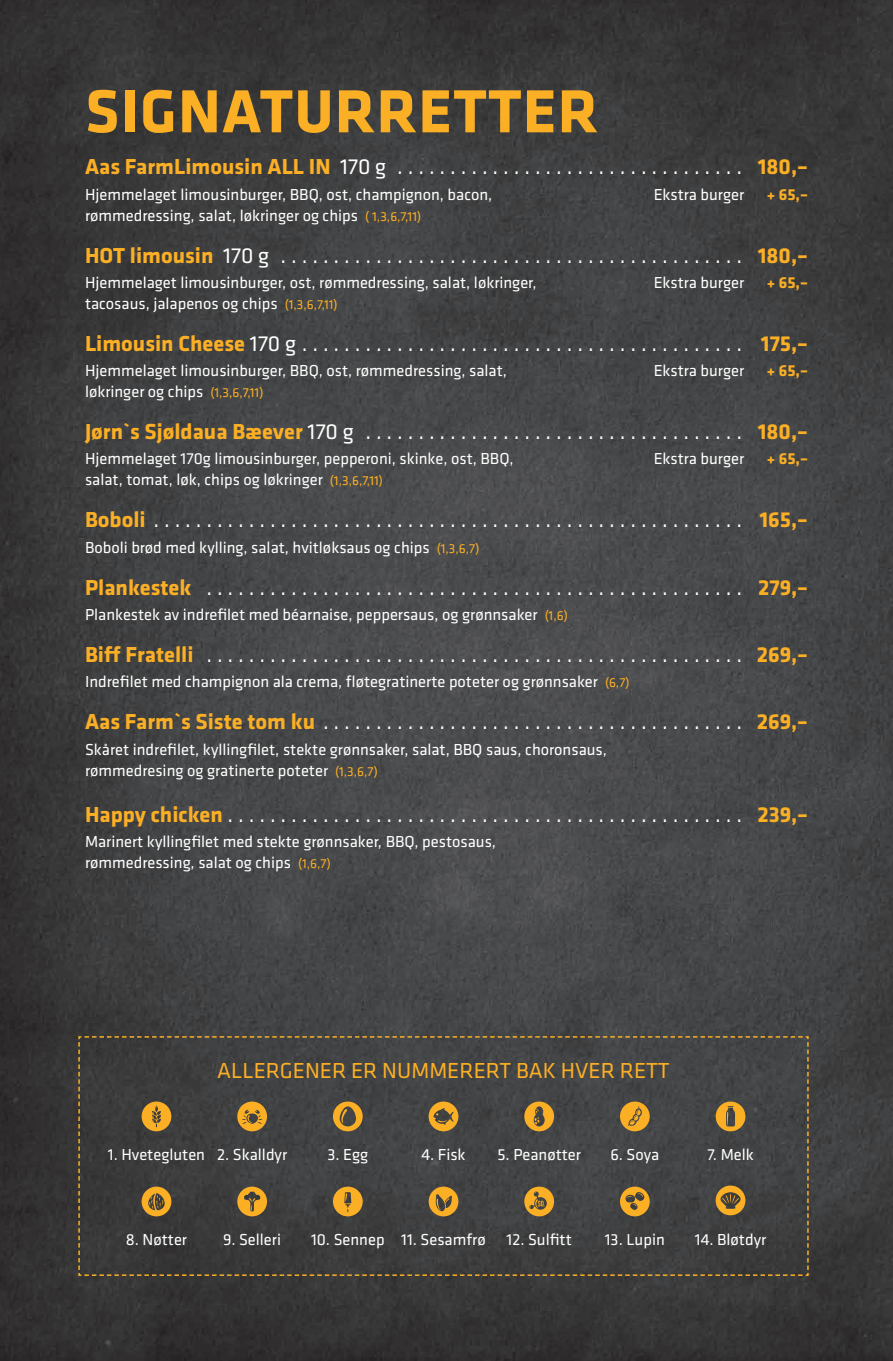
<style>
.page{position:relative;width:893px;height:1361px;background:#fff}
.page>*{position:absolute;margin:0;border:0;box-sizing:border-box;transform-origin:0 0}
.t1{font:700 63px "Klavika";letter-spacing:.02em;color:#fbaf25}
.t2{font:22.5px "Klavika";letter-spacing:.005em;color:#fff}
.t3{font:22.5px "Klavika";color:#fbaf25}
.t4{font:700 22.5px "Klavika";color:#fbaf25}
.t5{font:16.5px/21px "Klavika";color:#fff}
.t6{font:700 16.5px "Klavika";letter-spacing:-.005em;color:#fbaf25}
.s1{font-weight:700;color:#fbaf25}
.s2{font-size:13.5px;color:#fbaf25}
</style>
<div class="page">
<img style="left:0;top:0;width:893px;height:1361px">
<svg style="left:78px;top:1036px;width:731px;height:240px;background:#504a3e"></svg>
<h1 class="t1" style="left:85px;top:66px;width:515px">SIGNATURRETTER</h1>
<h2 class="t2" style="left:85px;top:152px;width:724px"><span class="s1">Aas FarmLimousin ALL IN</span> 170 g . . . . . . . . . . . . . . . . . . . . . . . . . . . . . . . . <span class="s1">180,–</span></h2>
<p class="t5" style="left:85px;top:183px;width:409px">Hjemmelaget limousinburger, BBQ, ost, champignon, bacon,</p>
<p class="t5" style="left:654px;top:183px;width:92px">Ekstra burger</p>
<p class="t6" style="left:767px;top:182px;width:43px">+ 65,–</p>
<p class="t5" style="left:85px;top:204px;width:338px">rømmedressing, salat, løkringer og chips <span class="s2">( 1,3,6,7,11)</span></p>
<h2 class="t2" style="left:85px;top:240px;width:724px"><span class="s1">HOT limousin</span> 170 g . . . . . . . . . . . . . . . . . . . . . . . . . . . . . . . . . . . . . . . . . . . <span class="s1">180,–</span></h2>
<p class="t5" style="left:85px;top:271px;width:453px">Hjemmelaget limousinburger, ost, rømmedressing, salat, løkringer,</p>
<p class="t5" style="left:654px;top:271px;width:92px">Ekstra burger</p>
<p class="t6" style="left:767px;top:270px;width:43px">+ 65,–</p>
<p class="t5" style="left:85px;top:292px;width:254px">tacosaus, jalapenos og chips <span class="s2">(1,3,6,7,11)</span></p>
<h2 class="t2" style="left:85px;top:329px;width:648px"><span class="s1">Limousin Cheese</span> 170 g . . . . . . . . . . . . . . . . . . . . . . . . . . . . . . . . . . . . . . . . .</h2>
<h2 class="t4" style="left:761px;top:327px;width:49px">175,–</h2>
<p class="t5" style="left:85px;top:360px;width:423px">Hjemmelaget limousinburger, BBQ, ost, rømmedressing, salat,</p>
<p class="t5" style="left:654px;top:360px;width:92px">Ekstra burger</p>
<p class="t6" style="left:767px;top:359px;width:43px">+ 65,–</p>
<p class="t5" style="left:85px;top:381px;width:180px">løkringer og chips <span class="s2">(1,3,6,7,11)</span></p>
<h2 class="t2" style="left:85px;top:417px;width:724px"><span class="s1">Jørn`s Sjøldaua Bæever</span> 170 g . . . . . . . . . . . . . . . . . . . . . . . . . . . . . . . . . . . <span class="s1">180,–</span></h2>
<p class="t5" style="left:85px;top:448px;width:430px">Hjemmelaget 170g limousinburger, pepperoni, skinke, ost, BBQ,</p>
<p class="t5" style="left:654px;top:448px;width:92px">Ekstra burger</p>
<p class="t6" style="left:767px;top:447px;width:43px">+ 65,–</p>
<p class="t5" style="left:85px;top:469px;width:299px">salat, tomat, løk, chips og løkringer <span class="s2">(1,3,6,7,11)</span></p>
<h2 class="t2" style="left:85px;top:505px;width:724px"><span class="s1">Boboli</span> . . . . . . . . . . . . . . . . . . . . . . . . . . . . . . . . . . . . . . . . . . . . . . . . . . . . . . . <span class="s1">165,–</span></h2>
<p class="t5" style="left:85px;top:536px;width:396px">Boboli brød med kylling, salat, hvitløksaus og chips <span class="s2">(1,3,6,7)</span></p>
<h2 class="t2" style="left:85px;top:572px;width:724px"><span class="s1">Plankestek</span> . . . . . . . . . . . . . . . . . . . . . . . . . . . . . . . . . . . . . . . . . . . . . . . . . . <span class="s1">279,–</span></h2>
<p class="t5" style="left:85px;top:603px;width:484px">Plankestek av indrefilet med béarnaise, peppersaus, og grønnsaker <span class="s2">(1,6)</span></p>
<h2 class="t2" style="left:85px;top:640px;width:724px"><span class="s1">Biff Fratelli</span> . . . . . . . . . . . . . . . . . . . . . . . . . . . . . . . . . . . . . . . . . . . . . . . . . . <span class="s1">269,–</span></h2>
<p class="t5" style="left:85px;top:671px;width:546px">Indrefilet med champignon ala crema, fløtegratinerte poteter og grønnsaker <span class="s2">(6,7)</span></p>
<h2 class="t2" style="left:85px;top:707px;width:724px"><span class="s1">Aas Farm`s Siste tom ku</span> . . . . . . . . . . . . . . . . . . . . . . . . . . . . . . . . . . . . . . . <span class="s1">269,–</span></h2>
<p class="t5" style="left:85px;top:738px;width:523px">Skåret indrefilet, kyllingfilet, stekte grønnsaker, salat, BBQ saus, choronsaus, rømmedresing og gratinerte poteter <span class="s2">(1,3,6,7)</span></p>
<h2 class="t2" style="left:85px;top:799px;width:724px"><span class="s1">Happy chicken</span> . . . . . . . . . . . . . . . . . . . . . . . . . . . . . . . . . . . . . . . . . . . . . . . . <span class="s1">239,–</span></h2>
<p class="t5" style="left:85px;top:830px;width:413px">Marinert kyllingfilet med stekte grønnsaker, BBQ, pestosaus, rømmedressing, salat og chips <span class="s2">(1,6,7)</span></p>
<h2 class="t3" style="left:217px;top:1056px;width:454px">ALLERGENER ER NUMMERERT BAK HVER RETT</h2>
<p class="t5" style="left:108px;top:1143px;width:99px">1. Hvetegluten</p>
<p class="t5" style="left:217px;top:1143px;width:71px">2. Skalldyr</p>
<p class="t5" style="left:327px;top:1143px;width:42px">3. Egg</p>
<p class="t5" style="left:421px;top:1143px;width:46px">4. Fisk</p>
<p class="t5" style="left:497px;top:1143px;width:85px">5. Peanøtter</p>
<p class="t5" style="left:610px;top:1143px;width:50px">6. Soya</p>
<p class="t5" style="left:707px;top:1143px;width:48px">7. Melk</p>
<p class="t5" style="left:126px;top:1228px;width:63px">8. Nøtter</p>
<p class="t5" style="left:223px;top:1228px;width:59px">9. Selleri</p>
<p class="t5" style="left:311px;top:1228px;width:75px">10. Sennep</p>
<p class="t5" style="left:401px;top:1228px;width:86px">11. Sesamfrø</p>
<p class="t5" style="left:507px;top:1228px;width:67px">12. Sulfitt</p>
<p class="t5" style="left:605px;top:1228px;width:61px">13. Lupin</p>
<p class="t5" style="left:695px;top:1228px;width:73px">14. Bløtdyr</p>
</div>
